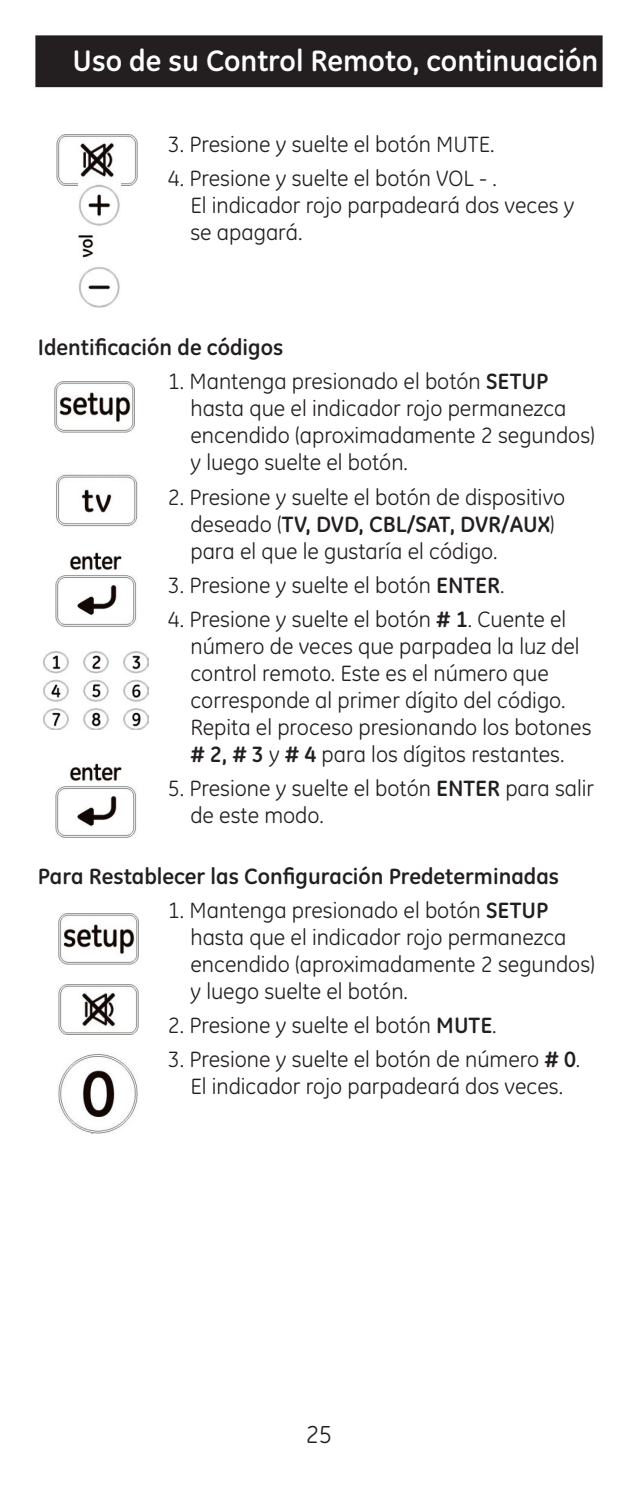
<style>
.page{position:relative;width:638px;height:1489px;background:#fff}
.page>*{position:absolute;margin:0;border:0;box-sizing:border-box;transform-origin:0 0}
.t1{font:700 30px "GE Inspira";color:#fff}
.t2{font:25px "GE Inspira";color:#231f20}
.t3{font:22.5px/27px "GE Inspira";color:#231f20}
.t4{font:700 22.5px "GE Inspira";color:#231f20}
.s1{font-weight:700}
</style>
<div class="page">
<div style="left:37px;top:37px;width:564px;height:49px;background:#231f20"></div>
<div style="left:35px;top:35px;width:567px;height:52px;border:2px solid #231f20"></div>
<img style="left:57px;top:135px;width:80px;height:50px">
<img style="left:43px;top:652px;width:106px;height:77px">
<img style="left:78px;top:184px;width:43px;height:123px">
<img style="left:55px;top:381px;width:80px;height:51px">
<img style="left:56px;top:473px;width:81px;height:53px">
<img style="left:55px;top:552px;width:82px;height:75px">
<img style="left:55px;top:763px;width:82px;height:75px">
<img style="left:58px;top:913px;width:80px;height:51px">
<img style="left:58px;top:1054px;width:80px;height:79px">
<img style="left:58px;top:984px;width:81px;height:50px">
<h1 class="t1" style="left:73px;top:42px;width:527px">Uso de su Control Remoto, continuación</h1>
<p class="t3" style="left:168px;top:131px;width:328px">3. Presione y suelte el botón MUTE.</p>
<p class="t3" style="left:190px;top:165px;width:385px;text-indent:-22px">4. Presione y suelte el botón VOL - .<br>El indicador rojo parpadeará dos veces y se apagará.</p>
<p class="t4" style="left:38px;top:333px;width:247px">Identificación de códigos</p>
<p class="t3" style="left:190px;top:368px;width:406px;text-indent:-22px">1. Mantenga presionado el botón <span class="s1">SETUP </span>hasta que el indicador rojo permanezca encendido (aproximadamente 2 segundos) y luego suelte el botón.</p>
<p class="t3" style="left:190px;top:483px;width:376px;text-indent:-22px">2. Presione y suelte el botón de dispositivo deseado (<span class="s1">TV, DVD, CBL/SAT, DVR/AUX</span>) para el que le gustaría el código.</p>
<p class="t3" style="left:168px;top:571px;width:338px">3. Presione y suelte el botón <span class="s1">ENTER</span>.</p>
<p class="t3" style="left:190px;top:605px;width:402px;text-indent:-22px">4. Presione y suelte el botón <span class="s1"># 1</span>. Cuente el número de veces que parpadea la luz del control remoto. Este es el número que corresponde al primer dígito del código.<br>Repita el proceso presionando los botones <span class="s1"># 2, # 3</span> y <span class="s1"># 4</span> para los dígitos restantes.</p>
<p class="t3" style="left:190px;top:774px;width:405px;text-indent:-22px">5. Presione y suelte el botón <span class="s1">ENTER</span> para salir de este modo.</p>
<p class="t4" style="left:38px;top:861px;width:523px">Para Restablecer las Configuración Predeterminadas</p>
<p class="t3" style="left:190px;top:896px;width:406px;text-indent:-22px">1. Mantenga presionado el botón <span class="s1">SETUP </span>hasta que el indicador rojo permanezca encendido (aproximadamente 2 segundos) y luego suelte el botón.</p>
<p class="t3" style="left:168px;top:1012px;width:330px">2. Presione y suelte el botón <span class="s1">MUTE</span>.</p>
<p class="t3" style="left:168px;top:1046px;width:414px;text-align:center">3. Presione y suelte el botón de número <span class="s1"># 0</span>.<br>El indicador rojo parpadeará dos veces.</p>
<p class="t2" style="left:306px;top:1419px;width:28px">25</p>
</div>
